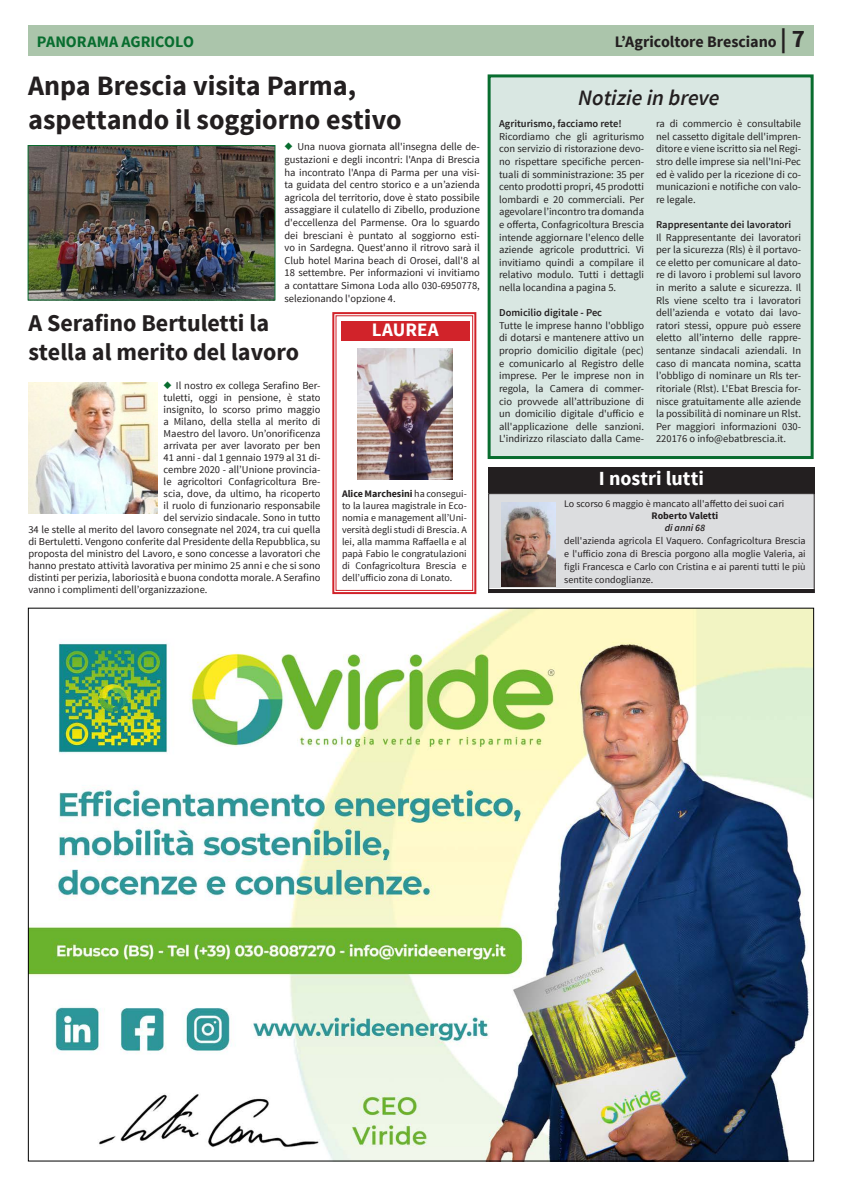
<style>
.page{position:relative;width:842px;height:1191px;background:#fff}
.page>*{position:absolute;margin:0;border:0;box-sizing:border-box;transform-origin:0 0}
.TITOLI_articoli_BIG{font:700 28px/33.6px "Source Sans Pro";color:#231f20}
.TITOLI_articoli_BIG-2{font:700 24px/28.8px "Source Sans Pro";color:#231f20}
.Testo_lungo{font:italic 600 22px "Source Sans Pro";color:#231f20}
.TITOLO_LUTTO{font:700 20px "Source Sans Pro";color:#fff}
.Testo_lungo-2{font:700 19px "Source Sans Pro";letter-spacing:-.005em;color:#fff}
.t1{font:700 16px "Source Sans Pro";letter-spacing:-.005em;color:#231f20}
.t2{font:700 16px "Source Sans Pro";letter-spacing:-.005em;color:#086d2f}
.Testo_lungo-3{font:10.5px/12.6px "Source Sans Pro";color:#231f20;text-align:justify}
.Testo_lungo-4{font:600 10.5px "Source Sans Pro";color:#231f20}
.Testo_lutto{font:10px/13px "Source Sans Pro";color:#231f20;text-align:justify}
.Testi_BOX{font:10px/12px "Source Sans Pro";color:#231f20;text-align:justify}
.Testo_lutto_Grassetto{font:700 10px "Source Sans Pro";color:#231f20}
.Testo_lutto_Corsivo{font:italic 600 10px "Source Sans Pro";color:#231f20}
.s1{font-size:25px}
.s2{color:#086d2f}
.s3{font-weight:700}
</style>
<div class="page">
<div style="left:28px;top:26px;width:786px;height:30px;background:#abc5ab"></div>
<div style="left:488px;top:74px;width:326px;height:385px;background:#d9e7e2;border:3px solid #086d2f"></div>
<img style="left:30px;top:147px;width:243px;height:151px">
<div style="left:28px;top:145px;width:247px;height:155px;border:1px solid #086d2f"></div>
<div style="left:488px;top:467px;width:327px;height:27px;background:#231f20"></div>
<div style="left:489px;top:493px;width:325px;height:95px;background:#dcdddf"></div>
<div style="left:488px;top:493px;width:327px;height:100px;border:1px solid #231f20"></div>
<hr style="left:488px;top:589px;width:327px;height:4px;background:#231f20">
<img style="left:502px;top:502px;width:54px;height:84px">
<img style="left:30px;top:609px;width:782px;height:550px">
<img style="left:29px;top:383px;width:129px;height:130px">
<svg style="left:332px;top:312px;width:145px;height:283px"></svg>
<div style="left:336px;top:315px;width:137px;height:276px;border:1px solid #d1232a"></div>
<img style="left:357px;top:349px;width:95px;height:131px">
<div style="left:341px;top:321px;width:128px;height:20px;background:#d1232a"></div>
<p class="t2" style="left:37px;top:32px;width:159px">PANORAMA AGRICOLO</p>
<p class="t1" style="left:615px;top:32px;width:192px">L’Agricoltore Bresciano <span class="s1">| 7</span></p>
<p class="Testo_lungo" style="left:578px;top:83px;width:143px">Notizie in breve</p>
<p class="Testo_lungo-4" style="left:499px;top:117px;width:124px">Agriturismo, facciamo rete!</p>
<p class="Testo_lungo-3" style="left:499px;top:130px;width:146px">Ricordiamo che gli agriturismo con servizio di ristorazione devo&shy;no rispettare specifiche percen&shy;tuali di somministrazione: 35 per cento prodotti propri, 45 prodotti lombardi e 20 commerciali. Per agevolare l’incontro tra domanda e offerta, Confagricoltura Brescia intende aggiornare l'elenco delle aziende agricole produttrici. Vi invitiamo quindi a compilare il relativo modulo. Tutti i dettagli nella locandina a pagina 5.</p>
<p class="Testo_lungo-4" style="left:499px;top:306px;width:105px">Domicilio digitale - Pec</p>
<p class="Testo_lungo-3" style="left:499px;top:319px;width:146px">Tutte le imprese hanno l'obbligo di dotarsi e mantenere attivo un proprio domicilio digitale (pec) e comunicarlo al Registro delle imprese. Per le imprese non in regola, la Camera di commer&shy;cio provvede all’attribuzione di un domicilio digitale d'ufficio e all'applicazione delle sanzioni.<br>L'indirizzo rilasciato dalla Came-</p>
<p class="TITOLI_articoli_BIG" style="left:28px;top:70px;width:375px">Anpa Brescia visita Parma, aspettando il soggiorno estivo</p>
<p class="Testo_lungo-3" style="left:284px;top:141px;width:197px"><span class="s2">◆</span> Una nuova giornata all'insegna delle de&shy;gustazioni e degli incontri: l'Anpa di Brescia ha incontrato l'Anpa di Parma per una visi&shy;ta guidata del centro storico e a un’azienda agricola del territorio, dove è stato possibile assaggiare il culatello di Zibello, produzione d'eccellenza del Parmense. Ora lo sguardo dei bresciani è puntato al soggiorno esti&shy;vo in Sardegna. Quest'anno il ritrovo sarà il Club hotel Marina beach di Orosei, dall'8 al 18 settembre. Per informazioni vi invitiamo a contattare Simona Loda allo 030-6950778, selezionando l'opzione 4.</p>
<p class="Testo_lungo-3" style="left:656px;top:118px;width:146px">ra di commercio è consultabile nel cassetto digitale dell'impren&shy;ditore e viene iscritto sia nel Regi&shy;stro delle imprese sia nell'Ini-Pec ed è valido per la ricezione di co&shy;municazioni e notifiche con valo&shy;re legale.</p>
<p class="Testo_lungo-4" style="left:656px;top:218px;width:137px">Rappresentante dei lavoratori</p>
<p class="Testo_lungo-3" style="left:656px;top:231px;width:146px">Il Rappresentante dei lavoratori per la sicurezza (Rls) è il portavo&shy;ce eletto per comunicare al dato&shy;re di lavoro i problemi sul lavoro in merito a salute e sicurezza. Il Rls viene scelto tra i lavoratori dell’azienda e votato dai lavo&shy;ratori stessi, oppure può essere eletto all’interno delle rappre&shy;sentanze sindacali aziendali. In caso di mancata nomina, scatta l’obbligo di nominare un Rls ter&shy;ritoriale (Rlst). L'Ebat Brescia for&shy;nisce gratuitamente alle aziende la possibilità di nominare un Rlst.<br>Per maggiori informazioni 030- 220176 o info@ebatbrescia.it.</p>
<p class="TITOLI_articoli_BIG-2" style="left:28px;top:310px;width:272px">A Serafino Bertuletti la stella al merito del lavoro</p>
<p class="Testo_lungo-3" style="left:164px;top:379px;width:158px"><span class="s2">◆</span> Il nostro ex collega Serafino Ber-</p>
<p class="Testo_lungo-3" style="left:164px;top:391px;width:158px">tuletti, oggi in pensione, è stato</p>
<p class="Testo_lungo-3" style="left:164px;top:403px;width:158px">insignito, lo scorso primo maggio</p>
<p class="Testo_lungo-3" style="left:164px;top:415px;width:158px">a Milano, della stella al merito di</p>
<p class="Testo_lungo-3" style="left:164px;top:427px;width:158px">Maestro del lavoro. Un’onorificenza</p>
<p class="Testo_lungo-3" style="left:164px;top:439px;width:158px">arrivata per aver lavorato per ben</p>
<p class="Testo_lungo-3" style="left:164px;top:451px;width:158px">41 anni - dal 1 gennaio 1979 al 31 di-</p>
<p class="Testo_lungo-3" style="left:164px;top:463px;width:158px">cembre 2020 - all’Unione provincia-</p>
<p class="Testo_lungo-3" style="left:164px;top:475px;width:158px">le agricoltori Confagricoltura Bre-</p>
<p class="Testo_lungo-3" style="left:164px;top:487px;width:158px">scia, dove, da ultimo, ha ricoperto</p>
<p class="Testo_lungo-3" style="left:164px;top:499px;width:158px">il ruolo di funzionario responsabile</p>
<p class="Testo_lungo-3" style="left:164px;top:511px;width:158px">del servizio sindacale. Sono in tutto</p>
<p class="Testo_lungo-3" style="left:28px;top:523px;width:294px">34 le stelle al merito del lavoro consegnate nel 2024, tra cui quella</p>
<p class="Testo_lungo-3" style="left:28px;top:535px;width:294px">di Bertuletti. Vengono conferite dal Presidente della Repubblica, su</p>
<p class="Testo_lungo-3" style="left:28px;top:547px;width:294px">proposta del ministro del Lavoro, e sono concesse a lavoratori che</p>
<p class="Testo_lungo-3" style="left:28px;top:559px;width:294px">hanno prestato attività lavorativa per minimo 25 anni e che si sono</p>
<p class="Testo_lungo-3" style="left:28px;top:571px;width:294px">distinti per perizia, laboriosità e buona condotta morale. A Serafino</p>
<p class="Testo_lungo-3" style="left:28px;top:583px;width:181px">vanno i complimenti dell’organizzazione.</p>
<p class="Testo_lungo-2" style="left:372px;top:318px;width:68px">LAUREA</p>
<p class="TITOLO_LUTTO" style="left:599px;top:466px;width:106px">I nostri lutti</p>
<p class="Testo_lutto" style="left:564px;top:497px;width:222px">Lo scorso 6 maggio è mancato all'affetto dei suoi cari</p>
<p class="Testo_lutto_Grassetto" style="left:652px;top:509px;width:68px">Roberto Valetti</p>
<p class="Testo_lutto_Corsivo" style="left:665px;top:521px;width:42px">di anni 68</p>
<p class="Testo_lutto" style="left:564px;top:534px;width:243px">dell'azienda agricola El Vaquero. Confagricoltura Brescia e l'ufficio zona di Brescia porgono alla moglie Valeria, ai figli Francesca e Carlo con Cristina e ai parenti tutti le più sentite condoglianze.</p>
<p class="Testi_BOX" style="left:342px;top:487px;width:126px"><span class="s3">Alice Marchesini</span> ha consegui&shy;to la laurea magistrale in Eco&shy;nomia e management all’Uni&shy;versità degli studi di Brescia. A lei, alla mamma Raffaella e al papà Fabio le congratulazioni di Confagricoltura Brescia e dell’ufficio zona di Lonato.</p>
</div>
